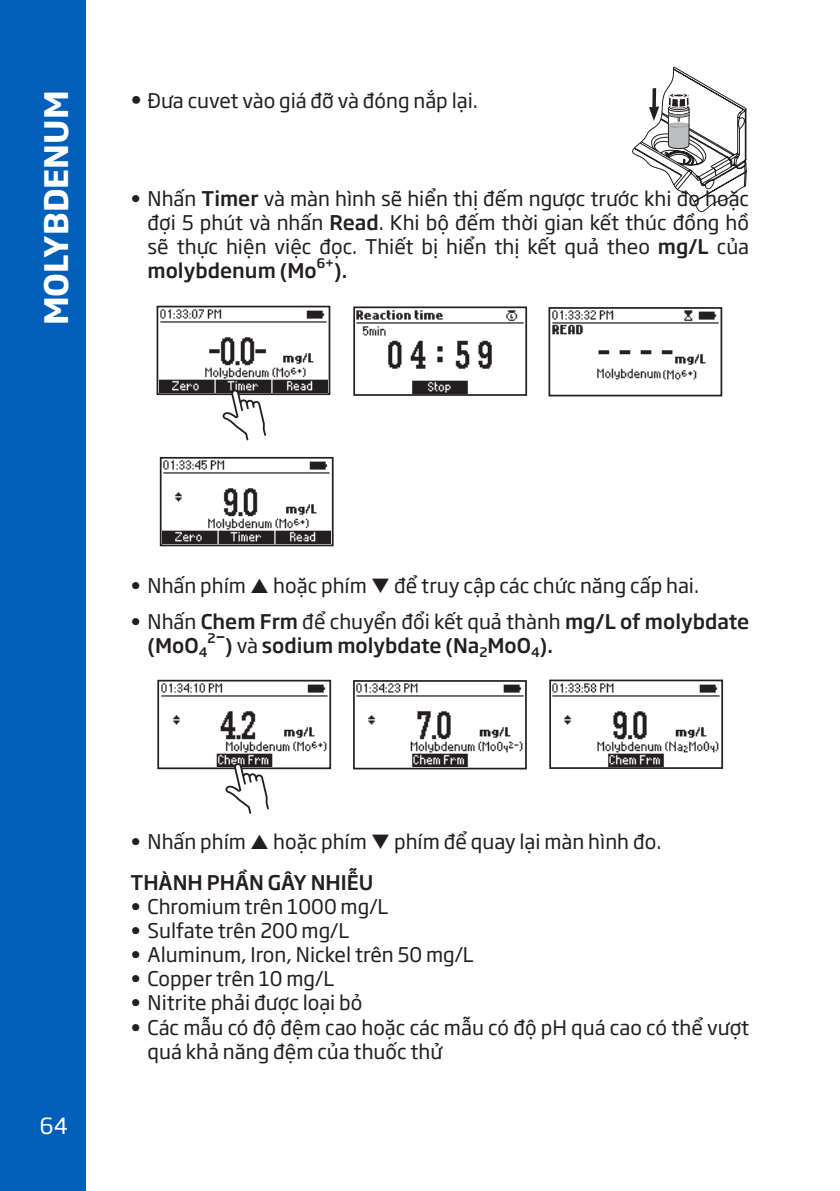
<style>
.page{position:relative;width:840px;height:1191px;background:#fff}
.page>*{position:absolute;margin:0;border:0;box-sizing:border-box;transform-origin:0 0}
.t1{font:700 32px "SVN Soho Gothic";color:#fff}
.t2{font:22px "SVN Soho Gothic";color:#fff}
.t3{font:20px/24px "SVN Soho Gothic";color:#231f20;text-align:justify}
.body_text_MAN{font:500 20px/24px "SVN Soho Gothic";color:#231f20}
.t4{font:500 13px "SVN Soho Gothic";color:#231f20}
.s1{font-size:22px}
.s2{font-weight:500}
.s3{font-weight:400}
</style>
<div class="page">
<div style="left:0;top:0;width:85px;height:1191px;background:#005fb9"></div>
<div style="left:156px;top:306px;width:174px;height:89px;border:2px solid #231f20"></div>
<img style="left:159px;top:308px;width:168px;height:84px">
<svg style="left:222px;top:389px;width:44px;height:51px"></svg>
<div style="left:353px;top:306px;width:173px;height:90px;border:2px solid #231f20"></div>
<img style="left:356px;top:309px;width:168px;height:84px">
<div style="left:548px;top:307px;width:173px;height:89px;border:2px solid #231f20"></div>
<img style="left:551px;top:310px;width:168px;height:84px">
<div style="left:160px;top:457px;width:173px;height:89px;border:2px solid #231f20"></div>
<img style="left:162px;top:459px;width:169px;height:84px">
<div style="left:157px;top:680px;width:174px;height:89px;border:2px solid #231f20"></div>
<img style="left:160px;top:682px;width:168px;height:84px">
<svg style="left:225px;top:763px;width:44px;height:51px"></svg>
<div style="left:353px;top:680px;width:173px;height:89px;border:2px solid #231f20"></div>
<img style="left:355px;top:682px;width:169px;height:85px">
<div style="left:549px;top:679px;width:173px;height:90px;border:2px solid #231f20"></div>
<img style="left:551px;top:682px;width:169px;height:84px">
<svg style="left:632px;top:67px;width:114px;height:145px"></svg>
<h1 class="t1" style="left:31px;top:325px;width:236px;rotate:-90deg">MOLYBDENUM</h1>
<p class="t3" style="left:130px;top:87px;width:348px"><span class="s1">•</span> Đưa cuvet vào giá đỡ và đóng nắp lại.</p>
<p class="t3" style="left:147px;top:185px;width:602px;text-indent:-17px">• Nhấn <span class="s2">Timer</span> và màn hình sẽ hiển thị đếm ngược trước khi đo hoặc đợi 5 phút và nhấn <span class="s2">Read</span>. Khi bộ đếm thời gian kết thúc đồng hồ sẽ thực hiện việc đọc. Thiết bị hiển thị kết quả theo <span class="s2">mg/L</span> của <span class="s2">molybdenum (Mo</span></p>
<p class="t4" style="left:316px;top:253px;width:19px">6+</p>
<p class="body_text_MAN" style="left:334px;top:257px;width:15px">).</p>
<p class="t3" style="left:130px;top:573px;width:117px">• Nhấn phím</p>
<p class="t3" style="left:273px;top:573px;width:427px">hoặc phím ❑ để truy cập các chức năng cấp hai.</p>
<p class="body_text_MAN" style="left:147px;top:608px;width:602px;text-indent:-17px"><span class="s3">• Nhấn</span> Chem Frm <span class="s3">để chuyển đổi kết quả thành</span> mg/L of molybdate (MoO<sub>4</sub><sup>2</sup>¯) <span class="s3">và</span> sodium molybdate (Na<sub>2</sub>MoO<sub>4</sub>).</p>
<p class="t2" style="left:40px;top:1109px;width:30px">64</p>
<p class="t3" style="left:130px;top:829px;width:117px">• Nhấn phím</p>
<p class="t3" style="left:273px;top:829px;width:389px">hoặc phím ❑ phím để quay lại màn hình đo.</p>
<p class="body_text_MAN" style="left:130px;top:869px;width:244px">THÀNH PHẦN GÂY NHIỄU</p>
<p class="t3" style="left:130px;top:894px;width:259px">• Chromium trên 1000 mg/L</p>
<p class="t3" style="left:130px;top:918px;width:220px">• Sulfate trên 200 mg/L</p>
<p class="t3" style="left:130px;top:942px;width:344px">• Aluminum, Iron, Nickel trên 50 mg/L</p>
<p class="t3" style="left:130px;top:966px;width:205px">• Copper trên 10 mg/L</p>
<p class="t3" style="left:130px;top:990px;width:233px">• Nitrite phải được loại bỏ</p>
<p class="t3" style="left:147px;top:1014px;width:602px;text-indent:-17px">• Các mẫu có độ đệm cao hoặc các mẫu có độ pH quá cao có thể vượt quá khả năng đệm của thuốc thử</p>
</div>
